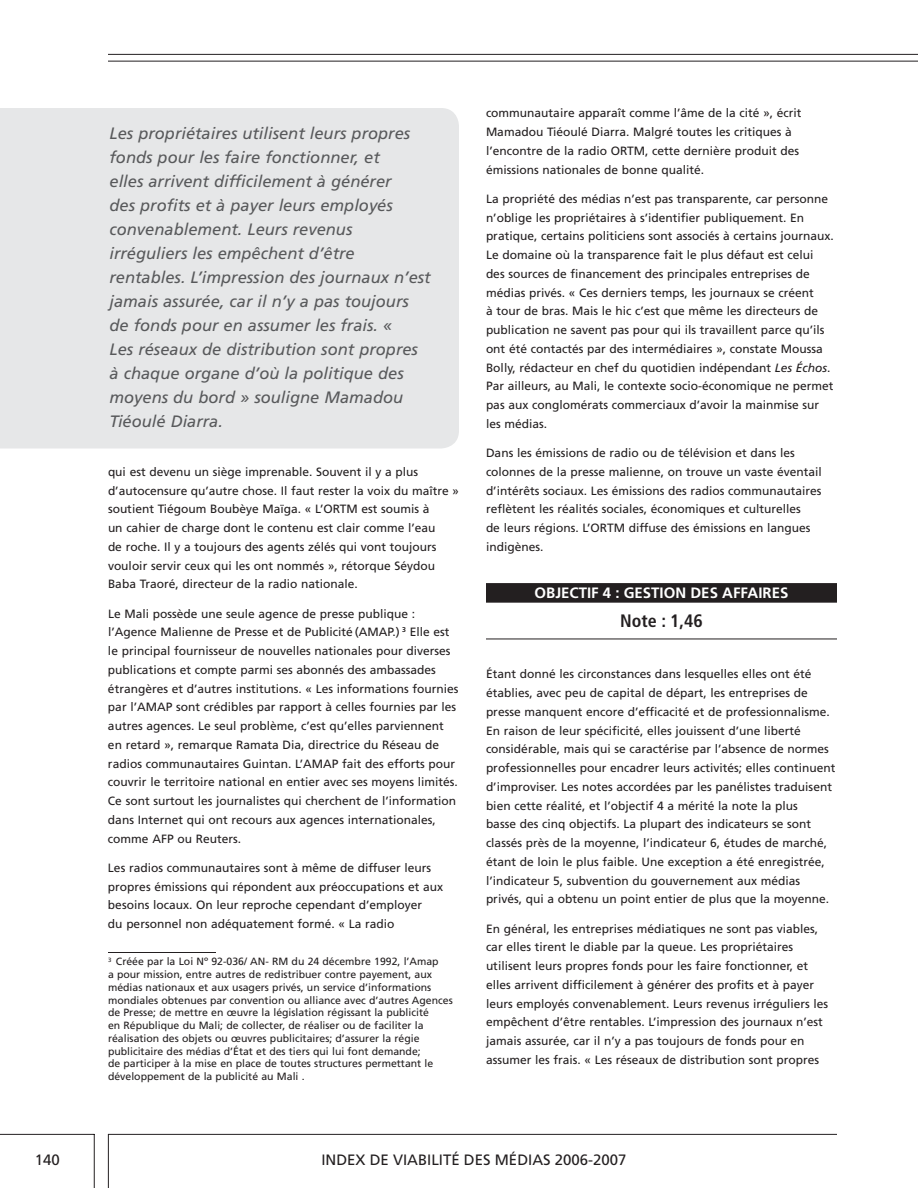
<style>
.page{position:relative;width:918px;height:1188px;background:#fff}
.page>*{position:absolute;margin:0;border:0;box-sizing:border-box;transform-origin:0 0}
.t1{font:700 condensed 18px "Frutiger";color:#231f20}
.t2{font:italic 16.5px/24px "Frutiger";color:#58595b}
.t3{font:15px "Frutiger";color:#231f20}
.t4{font:700 15px "Frutiger";color:#fff}
.t5{font:12px/18.8px "Frutiger";color:#231f20}
.t6{font:10.5px/12.8px "Frutiger";color:#231f20}
.s1{font-style:italic}
</style>
<div class="page">
<hr style="left:108px;top:1134px;width:729px;height:1px;background:#231f20">
<hr style="left:0;top:1134px;width:94px;height:1px;background:#231f20">
<hr style="left:94px;top:1134px;width:1px;height:54px;background:#231f20">
<hr style="left:108px;top:1134px;width:1px;height:54px;background:#231f20">
<hr style="left:108px;top:61px;width:810px;height:1px;background:#231f20">
<hr style="left:108px;top:54px;width:810px;height:1px;background:#231f20">
<div style="left:486px;top:583px;width:351px;height:15px;background:#231f20"></div>
<div style="left:486px;top:597px;width:351px;height:6px;background:#231f20"></div>
<hr style="left:486px;top:639px;width:351px;height:1px;background:#231f20">
<hr style="left:108px;top:952px;width:108px;height:1px;background:#231f20">
<div style="left:0;top:108px;width:459px;height:340px;background:#e6e7e8"></div>
<p class="t2" style="left:110px;top:122px;width:323px">Les propriétaires utilisent leurs propres fonds pour les faire fonctionner, et<br>elles arrivent difficilement à générer<br>des profits et à payer leurs employés convenablement. Leurs revenus irréguliers les empêchent d’être rentables. L’impression des journaux n’est jamais assurée, car il n’y a pas toujours de fonds pour en assumer les frais. «<br>Les réseaux de distribution sont propres à chaque organe d’où la politique des moyens du bord » souligne Mamadou Tiéoulé Diarra.</p>
<p class="t5" style="left:108px;top:463px;width:352px">qui est devenu un siège imprenable. Souvent il y a plus d’autocensure qu’autre chose. Il faut rester la voix du maître » soutient Tiégoum Boubèye Maïga. « L’ORTM est soumis à<br>un cahier de charge dont le contenu est clair comme l’eau<br>de roche. Il y a toujours des agents zélés qui vont toujours vouloir servir ceux qui les ont nommés », rétorque Séydou Baba Traoré, directeur de la radio nationale.</p>
<p class="t5" style="left:108px;top:605px;width:352px">Le Mali possède une seule agence de presse publique : l’Agence Malienne de Presse et de Publicité (AMAP.) <sup>3</sup> Elle est le principal fournisseur de nouvelles nationales pour diverses publications et compte parmi ses abonnés des ambassades étrangères et d’autres institutions. « Les informations fournies par l’AMAP sont crédibles par rapport à celles fournies par les autres agences. Le seul problème, c’est qu’elles parviennent en retard », remarque Ramata Dia, directrice du Réseau de radios communautaires Guintan. L’AMAP fait des efforts pour couvrir le territoire national en entier avec ses moyens limités.<br>Ce sont surtout les journalistes qui cherchent de l’information dans Internet qui ont recours aux agences internationales, comme AFP ou Reuters.</p>
<p class="t5" style="left:108px;top:859px;width:337px">Les radios communautaires sont à même de diffuser leurs propres émissions qui répondent aux préoccupations et aux besoins locaux. On leur reproche cependant d’employer<br>du personnel non adéquatement formé. « La radio</p>
<p class="t6" style="left:108px;top:956px;width:346px"><sup>3</sup> Créée par la Loi Nº 92-036/ AN- RM du 24 décembre 1992, l’Amap<br>a pour mission, entre autres de redistribuer contre payement, aux médias nationaux et aux usagers privés, un service d’informations mondiales obtenues par convention ou alliance avec d’autres Agences de Presse; de mettre en œuvre la législation régissant la publicité<br>en République du Mali; de collecter, de réaliser ou de faciliter la réalisation des objets ou œuvres publicitaires; d’assurer la régie publicitaire des médias d’État et des tiers qui lui font demande;<br>de participer à la mise en place de toutes structures permettant le développement de la publicité au Mali .</p>
<p class="t5" style="left:486px;top:105px;width:317px">communautaire apparaît comme l’âme de la cité », écrit Mamadou Tiéoulé Diarra. Malgré toutes les critiques à l’encontre de la radio ORTM, cette dernière produit des émissions nationales de bonne qualité.</p>
<p class="t5" style="left:486px;top:190px;width:349px">La propriété des médias n’est pas transparente, car personne n’oblige les propriétaires à s’identifier publiquement. En pratique, certains politiciens sont associés à certains journaux.<br>Le domaine où la transparence fait le plus défaut est celui des sources de financement des principales entreprises de médias privés. « Ces derniers temps, les journaux se créent<br>à tour de bras. Mais le hic c’est que même les directeurs de publication ne savent pas pour qui ils travaillent parce qu’ils ont été contactés par des intermédiaires », constate Moussa Bolly, rédacteur en chef du quotidien indépendant <span class="s1">Les Échos</span>.<br>Par ailleurs, au Mali, le contexte socio-économique ne permet pas aux conglomérats commerciaux d’avoir la mainmise sur les médias.</p>
<p class="t5" style="left:486px;top:444px;width:337px">Dans les émissions de radio ou de télévision et dans les colonnes de la presse malienne, on trouve un vaste éventail d’intérêts sociaux. Les émissions des radios communautaires reflètent les réalités sociales, économiques et culturelles<br>de leurs régions. L’ORTM diffuse des émissions en langues indigènes.</p>
<p class="t4" style="left:535px;top:587px;width:255px">OBJECTIF 4 : GESTION DES AFFAIRES</p>
<h1 class="t1" style="left:620px;top:613px;width:84px">Note : 1,46</h1>
<p class="t5" style="left:486px;top:666px;width:351px">Étant donné les circonstances dans lesquelles elles ont été établies, avec peu de capital de départ, les entreprises de presse manquent encore d’efficacité et de professionnalisme.<br>En raison de leur spécificité, elles jouissent d’une liberté considérable, mais qui se caractérise par l’absence de normes professionnelles pour encadrer leurs activités; elles continuent d’improviser. Les notes accordées par les panélistes traduisent bien cette réalité, et l’objectif 4 a mérité la note la plus<br>basse des cinq objectifs. La plupart des indicateurs se sont classés près de la moyenne, l’indicateur 6, études de marché, étant de loin le plus faible. Une exception a été enregistrée, l’indicateur 5, subvention du gouvernement aux médias privés, qui a obtenu un point entier de plus que la moyenne.</p>
<p class="t5" style="left:486px;top:920px;width:344px">En général, les entreprises médiatiques ne sont pas viables, car elles tirent le diable par la queue. Les propriétaires utilisent leurs propres fonds pour les faire fonctionner, et elles arrivent difficilement à générer des profits et à payer leurs employés convenablement. Leurs revenus irréguliers les empêchent d’être rentables. L’impression des journaux n’est jamais assurée, car il n’y a pas toujours de fonds pour en assumer les frais. « Les réseaux de distribution sont propres</p>
<p class="t3" style="left:35px;top:1154px;width:27px">140</p>
<p class="t3" style="left:321px;top:1154px;width:307px">INDEX DE VIABILITÉ DES MÉDIAS 2006-2007</p>
</div>
